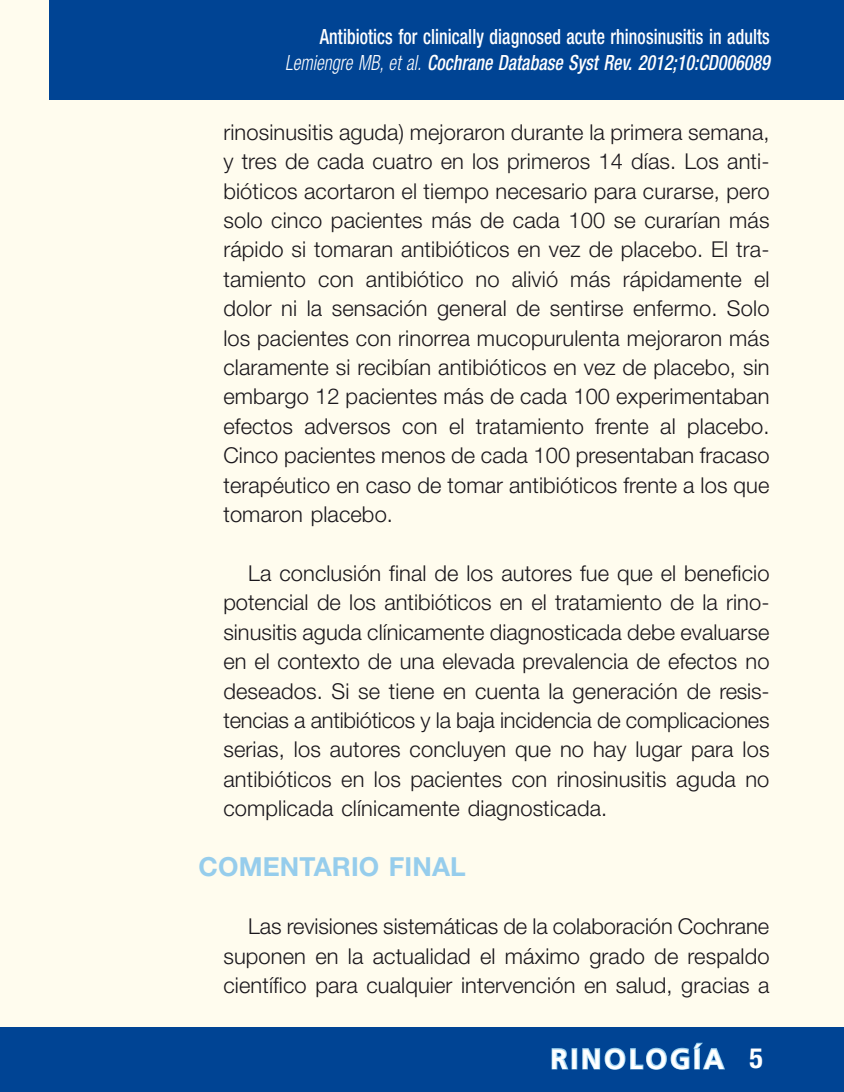
<style>
.page{position:relative;width:844px;height:1092px;background:#fff}
.page>*{position:absolute;margin:0;border:0;box-sizing:border-box;transform-origin:0 0}
.t1{font:700 28px "Frutiger LT Std";letter-spacing:.1em;color:#fff}
.t2{font:700 26.25px "Helvetica Neue LT Std";letter-spacing:.005em;color:#96cdec}
.t3{font:300 21.88px/29.4px "Helvetica Neue LT Std";letter-spacing:.005em;color:#1a171c;text-align:justify}
.t4{font:500 condensed 21px/26.2px "Helvetica Neue LT Std";letter-spacing:.005em;color:#fff;text-align:right;scale:.85 1}
.s1{font-weight:300;font-style:italic}
.s2{font-style:italic}
.s3{font-family:"Helvetica Neue LT Std";font-stretch:condensed}
</style>
<div class="page">
<div style="left:0;top:0;width:843px;height:1091px;background:#fffcee"></div>
<div style="left:0;top:1027px;width:843px;height:64px;background:#004494"></div>
<div style="left:50px;top:0;width:793px;height:99px;background:#004494"></div>
<svg style="left:551px;top:1048px;width:18px;height:22px"></svg>
<div style="left:571px;top:1047px;width:6px;height:22px;border:2px solid #96cdec"></div>
<svg style="left:582px;top:1042px;width:143px;height:28px"></svg>
<p class="t4" style="left:285px;top:23px;width:571px">Antibiotics for clinically diagnosed acute rhinosinusitis in adults<br><span class="s1">Lemiengre MB, et al.</span> <span class="s2">Cochrane Database Syst Rev. 2012;10:CD006089</span></p>
<p class="t3" style="left:223px;top:117px;width:547px">rinosinusitis aguda) mejoraron durante la primera semana, y tres de cada cuatro en los primeros 14 días. Los anti&shy;bióticos acortaron el tiempo necesario para curarse, pero solo cinco pacientes más de cada 100 se curarían más rápido si tomaran antibióticos en vez de placebo. El tra&shy;tamiento con antibiótico no alivió más rápidamente el dolor ni la sensación general de sentirse enfermo. Solo los pacientes con rinorrea mucopurulenta mejoraron más claramente si recibían antibióticos en vez de placebo, sin embargo 12 pacientes más de cada 100 experimentaban efectos adversos con el tratamiento frente al placebo.<br>Cinco pacientes menos de cada 100 presentaban fracaso terapéutico en caso de tomar antibióticos frente a los que tomaron placebo.</p>
<p class="t3" style="left:223px;top:558px;width:547px;text-indent:25px">La conclusión final de los autores fue que el beneficio potencial de los antibióticos en el tratamiento de la rino&shy;sinusitis aguda clínicamente diagnosticada debe evaluarse en el contexto de una elevada prevalencia de efectos no deseados. Si se tiene en cuenta la generación de resis&shy;tencias a antibióticos y la baja incidencia de complicaciones serias, los autores concluyen que no hay lugar para los antibióticos en los pacientes con rinosinusitis aguda no complicada clínicamente diagnosticada.</p>
<p class="t2" style="left:198px;top:850px;width:251px">COMENTARIO FINAL</p>
<p class="t3" style="left:223px;top:911px;width:547px;text-indent:25px">Las revisiones sistemáticas de la colaboración Cochrane suponen en la actualidad el máximo grado de respaldo científico para cualquier intervención en salud, gracias a</p>
<p class="t1" style="left:550px;top:1042px;width:214px">RINOLOGÍA <span class="s3">5</span></p>
</div>
